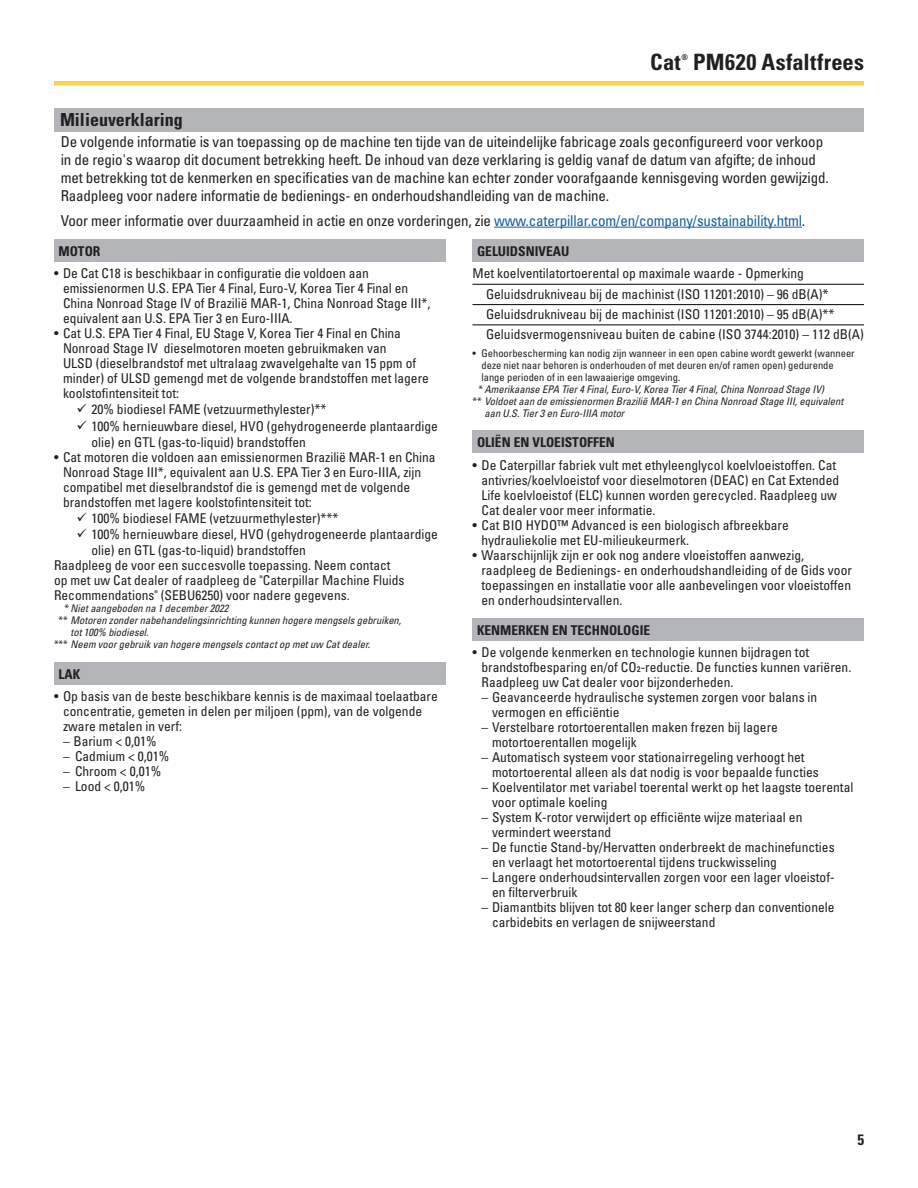
<style>
.page{position:relative;width:918px;height:1188px;background:#fff}
.page>*{position:absolute;margin:0;border:0;box-sizing:border-box;transform-origin:0 0}
.t1{font:700 condensed 22.5px "Univers LT Std";letter-spacing:.01em;color:#231f20}
.MH{font:700 condensed 18px "Univers LT Std";color:#231f20}
.t2{font:condensed 15px/18px "Univers LT Std";letter-spacing:-.01em;color:#231f20}
.t3{font:700 condensed 15px "Univers LT Std";color:#231f20}
.TechSpec-w_bullet{font:condensed 13.5px/15px "Univers LT Std";color:#231f20}
.TechSpec{font:condensed 13.5px/15px "Univers LT Std";color:#231f20}
.StandardEquipmentTab{font:700 condensed 13.5px "Univers LT Std";color:#231f20}
.TechSpec-w_bullet-2{font:italic condensed 10.5px/12px "Univers LT Std";color:#231f20}
.t4{font:condensed 10.5px/12px "Univers LT Std";color:#231f20}
.t5{font:700 condensed 7.8px "Univers LT Std";color:#231f20}
.s1{color:#175d9e}
.s2{font-style:normal}
.s3{font-family:"Univers LTCYR 57"}
</style>
<div class="page">
<div style="left:54px;top:108px;width:810px;height:24px;background:#b4b5b8"></div>
<hr style="left:494px;top:227px;width:308px;height:1px;background:#175d9e">
<div style="left:54px;top:239px;width:392px;height:23px;background:#b4b5b8"></div>
<div style="left:54px;top:662px;width:392px;height:23px;background:#b4b5b8"></div>
<div style="left:472px;top:239px;width:392px;height:23px;background:#b4b5b8"></div>
<hr style="left:472px;top:324px;width:392px;height:1px;background:#231f20">
<hr style="left:472px;top:284px;width:392px;height:1px;background:#231f20">
<hr style="left:472px;top:304px;width:392px;height:1px;background:#231f20">
<div style="left:472px;top:431px;width:392px;height:22px;background:#b4b5b8"></div>
<div style="left:472px;top:618px;width:392px;height:23px;background:#b4b5b8"></div>
<h1 class="t1" style="left:650px;top:48px;width:32px">Cat</h1>
<p class="t5" style="left:682px;top:52px;width:8px">®</p>
<h1 class="t1" style="left:693px;top:48px;width:172px">PM620 Asfaltfrees</h1>
<p class="MH" style="left:60px;top:108px;width:124px">Milieuverklaring</p>
<p class="t2" style="left:61px;top:132px;width:770px">De volgende informatie is van toepassing op de machine ten tijde van de uiteindelijke fabricage zoals geconfigureerd voor verkoop in de regio's waarop dit document betrekking heeft. De inhoud van deze verklaring is geldig vanaf de datum van afgifte; de inhoud met betrekking tot de kenmerken en specificaties van de machine kan echter zonder voorafgaande kennisgeving worden gewijzigd.<br>Raadpleeg voor nadere informatie de bedienings- en onderhoudshandleiding van de machine.</p>
<p class="t2" style="left:61px;top:211px;width:746px">Voor meer informatie over duurzaamheid in actie en onze vorderingen, zie <span class="s1">www.caterpillar.com/en/company/sustainability.html</span>.</p>
<p class="StandardEquipmentTab" style="left:59px;top:243px;width:43px">MOTOR</p>
<p class="TechSpec-w_bullet" style="left:63px;top:266px;width:369px;text-indent:-9px">• De Cat C18 is beschikbaar in configuratie die voldoen aan emissienormen U.S. EPA Tier 4 Final, Euro-V, Korea Tier 4 Final en China Nonroad Stage IV of Brazilië MAR-1, China Nonroad Stage III*, equivalent aan U.S. EPA Tier 3 en Euro-IIIA.</p>
<p class="TechSpec-w_bullet" style="left:63px;top:326px;width:367px;text-indent:-9px">• Cat U.S. EPA Tier 4 Final, EU Stage V, Korea Tier 4 Final en China Nonroad Stage IV dieselmotoren moeten gebruikmaken van<br>ULSD (dieselbrandstof met ultralaag zwavelgehalte van 15 ppm of minder) of ULSD gemengd met de volgende brandstoffen met lagere koolstofintensiteit tot:</p>
<p class="TechSpec-w_bullet" style="left:76px;top:402px;width:251px">✓ 20% biodiesel FAME (vetzuurmethylester)**</p>
<p class="TechSpec-w_bullet" style="left:92px;top:418px;width:348px;line-height:16.2px;text-indent:-15px">✓ 100% hernieuwbare diesel, HVO (gehydrogeneerde plantaardige olie) en GTL (gas-to-liquid) brandstoffen</p>
<p class="TechSpec-w_bullet" style="left:63px;top:449px;width:374px;text-indent:-9px">• Cat motoren die voldoen aan emissienormen Brazilië MAR-1 en China Nonroad Stage III*, equivalent aan U.S. EPA Tier 3 en Euro-IIIA, zijn compatibel met dieselbrandstof die is gemengd met de volgende brandstoffen met lagere koolstofintensiteit tot:</p>
<p class="TechSpec-w_bullet" style="left:76px;top:511px;width:263px">✓ 100% biodiesel FAME (vetzuurmethylester)***</p>
<p class="TechSpec-w_bullet" style="left:92px;top:526px;width:348px;line-height:16.2px;text-indent:-15px">✓ 100% hernieuwbare diesel, HVO (gehydrogeneerde plantaardige olie) en GTL (gas-to-liquid) brandstoffen</p>
<p class="TechSpec-w_bullet" style="left:54px;top:558px;width:352px">Raadpleeg de voor een succesvolle toepassing. Neem contact op met uw Cat dealer of raadpleeg de "Caterpillar Machine Fluids<br>Recommendations" (SEBU6250) voor nadere gegevens.</p>
<p class="TechSpec-w_bullet-2" style="left:64px;top:603px;width:166px"><span class="s2">*</span>Niet aangeboden na 1 december 2022</p>
<p class="TechSpec-w_bullet-2" style="left:70px;top:615px;width:332px;text-indent:-12px"><span class="s2">**</span> Motoren zonder nabehandelingsinrichting kunnen hogere mengsels gebruiken, tot 100% biodiesel.</p>
<p class="TechSpec-w_bullet-2" style="left:54px;top:639px;width:318px"><span class="s2">***</span> Neem voor gebruik van hogere mengsels contact op met uw Cat dealer.</p>
<p class="StandardEquipmentTab" style="left:59px;top:665px;width:23px">LAK</p>
<p class="TechSpec-w_bullet" style="left:63px;top:689px;width:376px;text-indent:-9px">• Op basis van de beste beschikbare kennis is de maximaal toelaatbare concentratie, gemeten in delen per miljoen (ppm), van de volgende zware metalen in verf:</p>
<p class="TechSpec" style="left:63px;top:734px;width:95px">– Barium &lt; 0,01%</p>
<p class="TechSpec" style="left:63px;top:749px;width:108px">– Cadmium &lt; 0,01%</p>
<p class="TechSpec" style="left:63px;top:764px;width:100px">– Chroom &lt; 0,01%</p>
<p class="TechSpec" style="left:63px;top:779px;width:84px">– Lood &lt; 0,01%</p>
<p class="StandardEquipmentTab" style="left:477px;top:243px;width:94px">GELUIDSNIVEAU</p>
<p class="TechSpec" style="left:472px;top:266px;width:333px">Met koelventilatortoerental op maximale waarde - Opmerking</p>
<p class="TechSpec" style="left:486px;top:286px;width:344px">Geluidsdrukniveau bij de machinist (ISO 11201:2010) – 96 dB(A)*</p>
<p class="TechSpec" style="left:486px;top:306px;width:350px">Geluidsdrukniveau bij de machinist (ISO 11201:2010) – 95 dB(A)**</p>
<p class="TechSpec" style="left:486px;top:327px;width:379px">Geluidsvermogensniveau buiten de cabine (ISO 3744:2010) – 112 dB(A)</p>
<p class="t4" style="left:482px;top:347px;width:375px;text-indent:-9px">• Gehoorbescherming kan nodig zijn wanneer in een open cabine wordt gewerkt (wanneer deze niet naar behoren is onderhouden of met deuren en/of ramen open) gedurende lange perioden of in een lawaaierige omgeving.</p>
<p class="TechSpec-w_bullet-2" style="left:478px;top:383px;width:347px"><span class="s2">*</span>Amerikaanse EPA Tier 4 Final, Euro-V, Korea Tier 4 Final, China Nonroad Stage IV)</p>
<p class="TechSpec-w_bullet-2" style="left:484px;top:395px;width:360px;text-indent:-12px"><span class="s2">**</span> Voldoet aan de emissienormen Brazilië MAR-1 en China Nonroad Stage III, equivalent aan U.S. Tier 3 en Euro-IIIA motor</p>
<p class="StandardEquipmentTab" style="left:477px;top:434px;width:139px">OLIËN EN VLOEISTOFFEN</p>
<p class="TechSpec-w_bullet" style="left:482px;top:457px;width:359px;text-indent:-9px">• De Caterpillar fabriek vult met ethyleenglycol koelvloeistoffen. Cat antivries/koelvloeistof voor dieselmotoren (DEAC) en Cat Extended Life koelvloeistof (ELC) kunnen worden gerecycled. Raadpleeg uw Cat dealer voor meer informatie.</p>
<p class="TechSpec-w_bullet" style="left:482px;top:517px;width:309px;text-indent:-9px">• Cat BIO HYDO™ Advanced is een biologisch afbreekbare hydrauliekolie met EU-milieukeurmerk.</p>
<p class="TechSpec-w_bullet" style="left:482px;top:547px;width:372px;text-indent:-9px">• Waarschijnlijk zijn er ook nog andere vloeistoffen aanwezig, raadpleeg de Bedienings- en onderhoudshandleiding of de Gids voor toepassingen en installatie voor alle aanbevelingen voor vloeistoffen en onderhoudsintervallen.</p>
<p class="StandardEquipmentTab" style="left:477px;top:622px;width:175px">KENMERKEN EN TECHNOLOGIE</p>
<p class="TechSpec-w_bullet" style="left:482px;top:645px;width:371px;text-indent:-9px">• De volgende kenmerken en technologie kunnen bijdragen tot brandstofbesparing en/of CO<span class="s3">₂</span>-reductie. De functies kunnen variëren.<br>Raadpleeg uw Cat dealer voor bijzonderheden.</p>
<p class="TechSpec" style="left:492px;top:690px;width:327px;text-indent:-10px">– Geavanceerde hydraulische systemen zorgen voor balans in vermogen en efficiëntie</p>
<p class="TechSpec" style="left:492px;top:720px;width:287px;text-indent:-10px">– Verstelbare rotortoerentallen maken frezen bij lagere motortoerentallen mogelijk</p>
<p class="TechSpec" style="left:492px;top:750px;width:328px;text-indent:-10px">– Automatisch systeem voor stationairregeling verhoogt het motortoerental alleen als dat nodig is voor bepaalde functies</p>
<p class="TechSpec" style="left:492px;top:780px;width:363px;text-indent:-10px">– Koelventilator met variabel toerental werkt op het laagste toerental voor optimale koeling</p>
<p class="TechSpec" style="left:492px;top:810px;width:312px;text-indent:-10px">– System K-rotor verwijdert op efficiënte wijze materiaal en vermindert weerstand</p>
<p class="TechSpec" style="left:492px;top:840px;width:344px;text-indent:-10px">– De functie Stand-by/Hervatten onderbreekt de machinefuncties en verlaagt het motortoerental tijdens truckwisseling</p>
<p class="TechSpec" style="left:492px;top:870px;width:344px;text-indent:-10px">– Langere onderhoudsintervallen zorgen voor een lager vloeistof&shy;en filterverbruik</p>
<p class="TechSpec" style="left:492px;top:900px;width:344px;text-indent:-10px">– Diamantbits blijven tot 80 keer langer scherp dan conventionele carbidebits en verlagen de snijweerstand</p>
<p class="t3" style="left:857px;top:1130px;width:8px">5</p>
</div>
